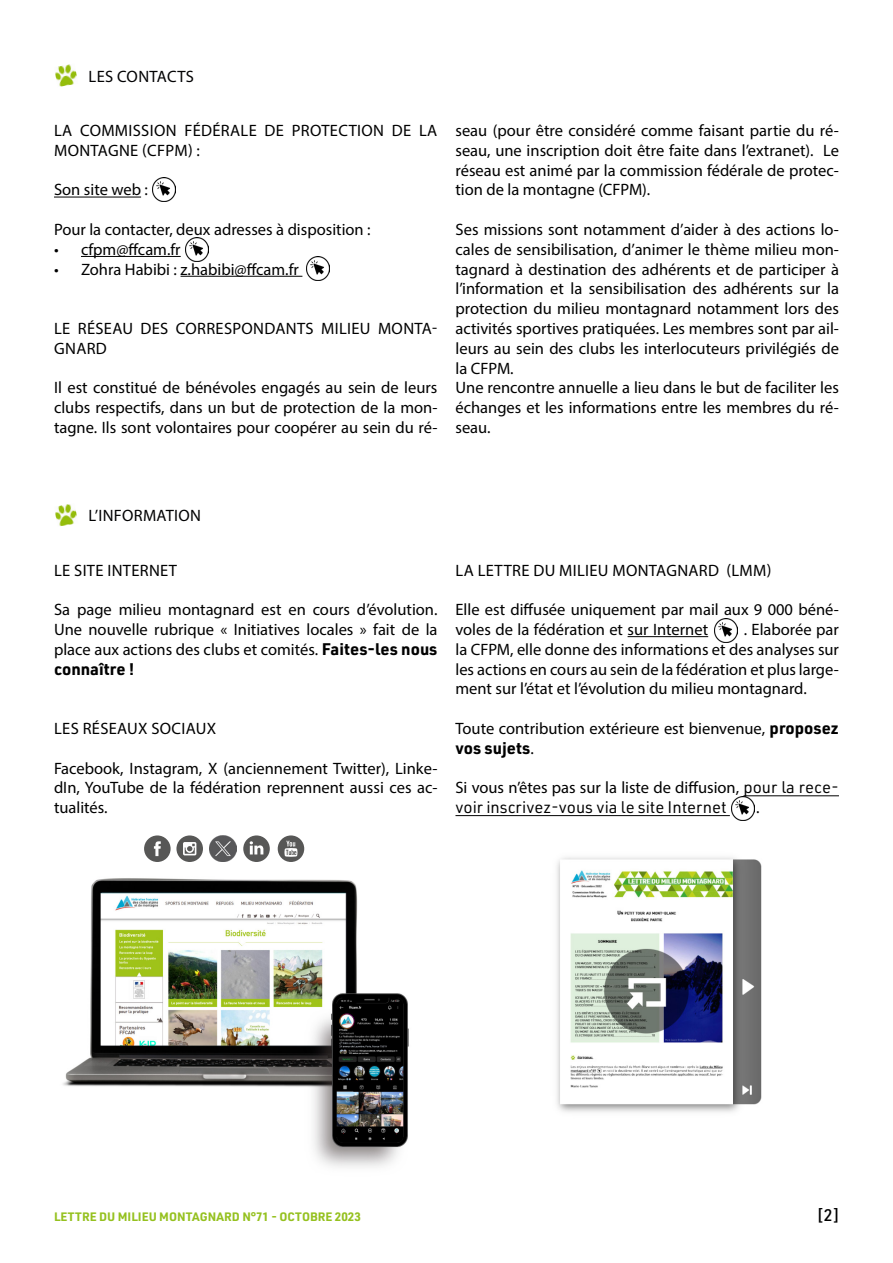
<style>
.page{position:relative;width:893px;height:1263px;background:#fff}
.page>*{position:absolute;margin:0;border:0;box-sizing:border-box;transform-origin:0 0}
.t1{font:16.5px/19.8px "Myriad Pro";color:#000;text-align:justify}
.t2{font:16.5px/19.8px "Myriad Pro";letter-spacing:.02em;color:#000}
.t3{font:16.5px "URWDIN";color:#000}
.t4{font:16.5px "Myriad Pro";letter-spacing:.02em;color:#020203}
.t5{font:700 16.5px "URWDIN";color:#000}
.t6{font:500 16.5px "URWDIN";color:#000}
.t7{font:700 12px "URWDIN";color:#95c11f}
.s1{font-family:"URWDIN";font-weight:700}
.s2{font-family:"Myriad Pro";font-weight:400}
.s3{font-family:"URWDIN"}
</style>
<div class="page">
<img style="left:55px;top:64px;width:22px;height:23px">
<hr style="left:54px;top:197px;width:87px;height:1px;background:#000">
<hr style="left:81px;top:256px;width:100px;height:1px;background:#000">
<hr style="left:181px;top:276px;width:121px;height:1px;background:#000">
<img style="left:152px;top:177px;width:23px;height:24px">
<img style="left:185px;top:237px;width:23px;height:24px">
<img style="left:306px;top:257px;width:23px;height:24px">
<img style="left:55px;top:504px;width:22px;height:22px">
<img style="left:63px;top:840px;width:346px;height:327px">
<hr style="left:628px;top:636px;width:80px;height:1px;background:#000">
<hr style="left:743px;top:795px;width:96px;height:1px;background:#000">
<hr style="left:455px;top:815px;width:275px;height:1px;background:#000">
<div style="left:144px;top:835px;width:27px;height:27px;background:#575756;border-radius:50%"></div>
<svg style="left:154px;top:841px;width:7px;height:15px"></svg>
<svg style="left:176px;top:835px;width:27px;height:27px"></svg>
<svg style="left:183px;top:842px;width:13px;height:13px"></svg>
<img style="left:210px;top:835px;width:26px;height:27px">
<svg style="left:243px;top:835px;width:27px;height:27px"></svg>
<svg style="left:250px;top:841px;width:13px;height:13px"></svg>
<div style="left:278px;top:835px;width:26px;height:27px;background:#575756;border-radius:50%"></div>
<svg style="left:284px;top:841px;width:13px;height:16px"></svg>
<img style="left:557px;top:857px;width:205px;height:255px">
<img style="left:731px;top:796px;width:23px;height:24px">
<img style="left:715px;top:618px;width:22px;height:24px">
<p class="t4" style="left:89px;top:66px;width:107px">LES CONTACTS</p>
<p class="t2" style="left:54px;top:120px;width:385px">LA COMMISSION FÉDÉRALE DE PROTECTION DE LA<br>MONTAGNE (CFPM) :</p>
<p class="t1" style="left:54px;top:180px;width:96px">Son site web :</p>
<p class="t1" style="left:54px;top:219px;width:318px">Pour la contacter, deux adresses à disposition :</p>
<p class="t1" style="left:54px;top:239px;width:128px">• cfpm@ffcam.fr</p>
<p class="t1" style="left:54px;top:259px;width:246px">• Zohra Habibi : z.habibi@ffcam.fr</p>
<p class="t2" style="left:54px;top:318px;width:385px">LE RÉSEAU DES CORRESPONDANTS MILIEU MONTA-<br>GNARD</p>
<p class="t1" style="left:54px;top:378px;width:385px">Il est constitué de bénévoles engagés au sein de leurs clubs respectifs, dans un but de protection de la mon&shy;tagne. Ils sont volontaires pour coopérer au sein du ré-</p>
<p class="t1" style="left:455px;top:120px;width:385px">seau (pour être considéré comme faisant partie du ré&shy;seau, une inscription doit être faite dans l’extranet). Le réseau est animé par la commission fédérale de protec&shy;tion de la montagne (CFPM).</p>
<p class="t1" style="left:455px;top:219px;width:385px;text-align:left">Ses missions sont notamment d’aider à des actions lo&shy;cales de sensibilisation, d’animer le thème milieu mon&shy;tagnard à destination des adhérents et de participer à l’information et la sensibilisation des adhérents sur la protection du milieu montagnard notamment lors des activités sportives pratiquées. Les membres sont par ail&shy;leurs au sein des clubs les interlocuteurs privilégiés de la CFPM.<br>Une rencontre annuelle a lieu dans le but de faciliter les échanges et les informations entre les membres du ré&shy;seau.</p>
<p class="t4" style="left:89px;top:506px;width:114px">L’INFORMATION</p>
<p class="t2" style="left:54px;top:560px;width:125px">LE SITE INTERNET</p>
<p class="t1" style="left:54px;top:599px;width:385px">Sa page milieu montagnard est en cours d’évolution.<br>Une nouvelle rubrique « Initiatives locales » fait de la place aux actions des clubs et comités. <span class="s1">Faites-les nous</span></p>
<p class="t5" style="left:54px;top:657px;width:82px">connaître !</p>
<p class="t2" style="left:54px;top:718px;width:164px">LES RÉSEAUX SOCIAUX</p>
<p class="t1" style="left:54px;top:758px;width:385px">Facebook, Instagram, X (anciennement Twitter), Linke&shy;dIn, YouTube de la fédération reprennent aussi ces ac&shy;tualités.</p>
<p class="t2" style="left:456px;top:560px;width:317px">LA LETTRE DU MILIEU MONTAGNARD (LMM)</p>
<p class="t1" style="left:455px;top:599px;width:385px">Elle est diffusée uniquement par mail aux 9 000 béné&shy;voles de la fédération et sur Internet</p>
<p class="t1" style="left:455px;top:619px;width:385px;text-indent:288px">. Elaborée par la CFPM, elle donne des informations et des analyses sur les actions en cours au sein de la fédération et plus large&shy;ment sur l’état et l’évolution du milieu montagnard.</p>
<p class="t1" style="left:455px;top:718px;width:385px">Toute contribution extérieure est bienvenue, <span class="s1">proposez</span></p>
<p class="t5" style="left:455px;top:736px;width:80px">vos sujets<span class="s2">.</span></p>
<p class="t1" style="left:455px;top:778px;width:385px">Si vous n’êtes pas sur la liste de diffusion, <span class="s3">pour la rece-</span></p>
<p class="t3" style="left:455px;top:796px;width:273px">voir inscrivez-vous via le site Internet</p>
<p class="t1" style="left:756px;top:797px;width:5px">.</p>
<p class="t7" style="left:54px;top:1208px;width:308px">LETTRE DU MILIEU MONTAGNARD N°71 - OCTOBRE 2023</p>
<p class="t6" style="left:817px;top:1204px;width:25px">[2]</p>
</div>
